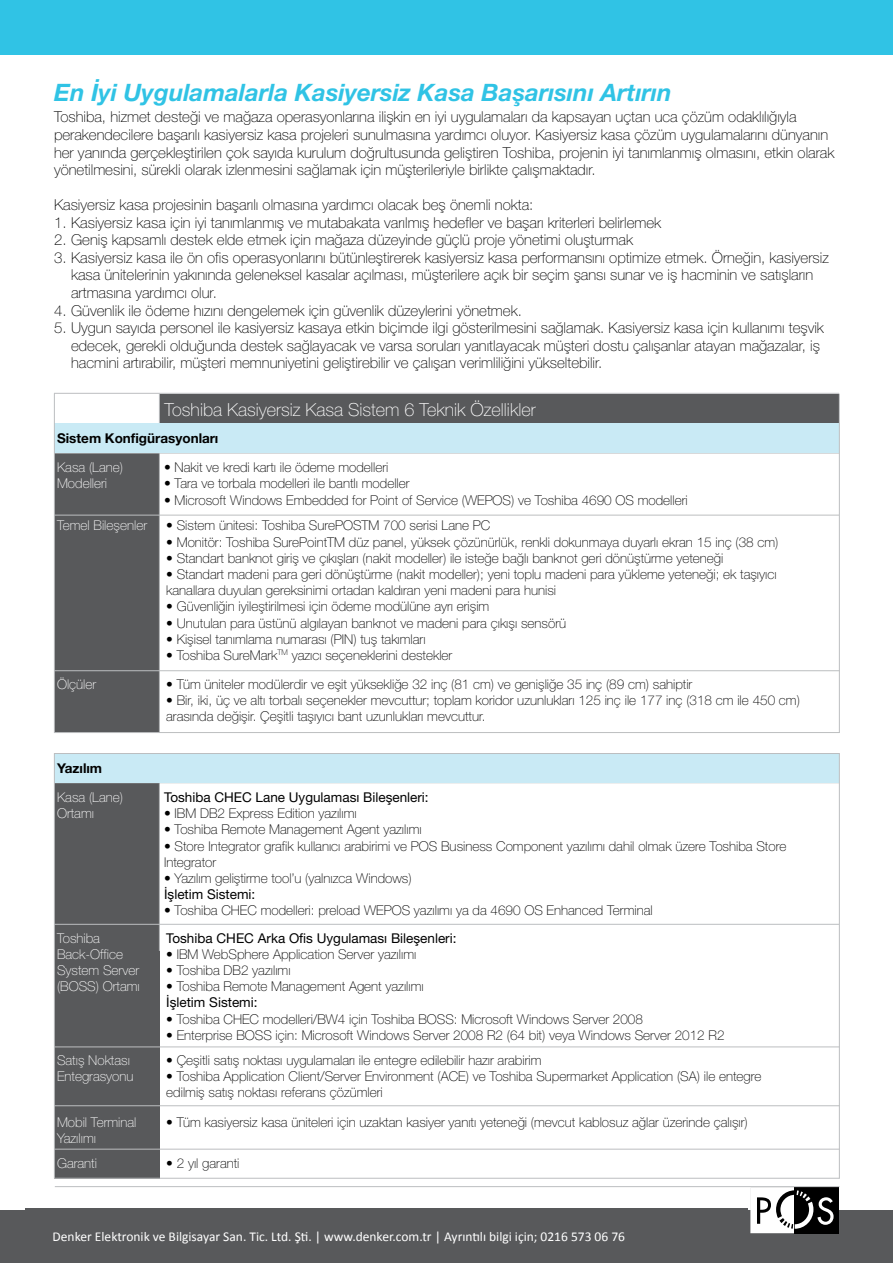
<style>
.page{position:relative;width:893px;height:1263px;background:#fff}
.page>*{position:absolute;margin:0;border:0;box-sizing:border-box;transform-origin:0 0}
.t1{font:italic 700 24px "Helvetica Neue LT Std";color:#30c3e5}
.t2{font:100 18px "Helvetica Neue LT Std";color:#fff}
.t3{font:100 15px/17.5px "Helvetica Neue LT Std";color:#000}
.t4{font:100 13.5px/16.2px "Helvetica Neue LT Std";color:#000}
.t5{font:100 13.5px/16.2px "Helvetica Neue LT Std";color:#fff}
.t6{font:13.5px "Helvetica Neue LT Std";color:#000}
.t7{font:13.5px "Calibri";color:#fff}
.t8{font:700 13.5px "Helvetica Neue LT Std";color:#000}
</style>
<div class="page">
<div style="left:0;top:0;width:893px;height:54px;background:#30c3e5"></div>
<div style="left:0;top:1210px;width:893px;height:53px;background:#58595b"></div>
<div style="left:795px;top:1187px;width:44px;height:46px;background:#000"></div>
<svg style="left:750px;top:1187px;width:84px;height:46px"></svg>
<hr style="left:55px;top:1186px;width:784px;height:1px;background:#bcbec0">
<div style="left:54px;top:453px;width:105px;height:280px;background:#58595b"></div>
<div style="left:159px;top:394px;width:680px;height:29px;background:#58595b"></div>
<hr style="left:159px;top:394px;width:1px;height:338px;background:#bcbec0">
<hr style="left:54px;top:453px;width:785px;height:1px;background:#bcbec0">
<hr style="left:54px;top:515px;width:785px;height:1px;background:#bcbec0">
<hr style="left:54px;top:670px;width:785px;height:1px;background:#bcbec0">
<hr style="left:54px;top:732px;width:785px;height:1px;background:#bcbec0">
<div style="left:54px;top:423px;width:785px;height:30px;background:#c9eaf5"></div>
<hr style="left:54px;top:393px;width:1px;height:340px;background:#bcbec0">
<hr style="left:839px;top:394px;width:1px;height:339px;background:#bcbec0">
<div style="left:54px;top:783px;width:105px;height:395px;background:#58595b"></div>
<hr style="left:159px;top:783px;width:1px;height:168px;background:#bcbec0">
<hr style="left:54px;top:924px;width:785px;height:1px;background:#bcbec0">
<hr style="left:54px;top:1046px;width:785px;height:1px;background:#bcbec0">
<hr style="left:54px;top:1105px;width:785px;height:1px;background:#bcbec0">
<hr style="left:54px;top:1149px;width:785px;height:1px;background:#bcbec0">
<hr style="left:54px;top:1178px;width:785px;height:1px;background:#bcbec0">
<div style="left:54px;top:753px;width:785px;height:30px;background:#c9eaf5"></div>
<hr style="left:54px;top:753px;width:1px;height:425px;background:#bcbec0">
<hr style="left:839px;top:753px;width:1px;height:425px;background:#bcbec0">
<hr style="left:54px;top:753px;width:785px;height:1px;background:#bcbec0">
<hr style="left:54px;top:393px;width:785px;height:1px;background:#bcbec0">
<div style="left:26px;top:1209px;width:722px;height:44px;background:#58595b"></div>
<h1 class="t1" style="left:54px;top:77px;width:619px">En İyi Uygulamalarla Kasiyersiz Kasa Başarısını Artırın</h1>
<p class="t3" style="left:54px;top:108px;width:782px">Toshiba, hizmet desteği ve mağaza operasyonlarına ilişkin en iyi uygulamaları da kapsayan uçtan uca çözüm odaklılığıyla perakendecilere başarılı kasiyersiz kasa projeleri sunulmasına yardımcı oluyor. Kasiyersiz kasa çözüm uygulamalarını dünyanın her yanında gerçekleştirilen çok sayıda kurulum doğrultusunda geliştiren Toshiba, projenin iyi tanımlanmış olmasını, etkin olarak yönetilmesini, sürekli olarak izlenmesini sağlamak için müşterileriyle birlikte çalışmaktadır.</p>
<p class="t3" style="left:54px;top:196px;width:481px">Kasiyersiz kasa projesinin başarılı olmasına yardımcı olacak beş önemli nokta:</p>
<p class="t3" style="left:54px;top:214px;width:609px">1. Kasiyersiz kasa için iyi tanımlanmış ve mutabakata varılmış hedefler ve başarı kriterleri belirlemek</p>
<p class="t3" style="left:54px;top:231px;width:580px">2. Geniş kapsamlı destek elde etmek için mağaza düzeyinde güçlü proje yönetimi oluşturmak</p>
<p class="t3" style="left:71px;top:249px;width:759px;text-indent:-17px">3. Kasiyersiz kasa ile ön ofis operasyonlarını bütünleştirerek kasiyersiz kasa performansını optimize etmek. Örneğin, kasiyersiz kasa ünitelerinin yakınında geleneksel kasalar açılması, müşterilere açık bir seçim şansı sunar ve iş hacminin ve satışların artmasına yardımcı olur.</p>
<p class="t3" style="left:54px;top:301px;width:469px">4. Güvenlik ile ödeme hızını dengelemek için güvenlik düzeylerini yönetmek.</p>
<p class="t3" style="left:71px;top:319px;width:754px;text-indent:-17px">5. Uygun sayıda personel ile kasiyersiz kasaya etkin biçimde ilgi gösterilmesini sağlamak. Kasiyersiz kasa için kullanımı teşvik edecek, gerekli olduğunda destek sağlayacak ve varsa soruları yanıtlayacak müşteri dostu çalışanlar atayan mağazalar, iş hacmini artırabilir, müşteri memnuniyetini geliştirebilir ve çalışan verimliliğini yükseltebilir.</p>
<h2 class="t2" style="left:165px;top:399px;width:373px">Toshiba Kasiyersiz Kasa Sistem 6 Teknik Özellikler</h2>
<p class="t8" style="left:57px;top:430px;width:163px">Sistem Konfigürasyonları</p>
<p class="t5" style="left:57px;top:459px;width:68px">Kasa (Lane)<br>Modelleri</p>
<p class="t5" style="left:57px;top:517px;width:92px">Temel Bileşenler</p>
<p class="t5" style="left:57px;top:676px;width:41px">Ölçüler</p>
<p class="t8" style="left:57px;top:759px;width:47px">Yazılım</p>
<p class="t5" style="left:57px;top:789px;width:68px">Kasa (Lane)<br>Ortamı</p>
<p class="t5" style="left:57px;top:929px;width:84px">Toshiba<br>Back-Office<br>System Server (BOSS) Ortamı</p>
<p class="t5" style="left:57px;top:1052px;width:78px">Satış Noktası<br>Entegrasyonu</p>
<p class="t5" style="left:57px;top:1114px;width:81px">Mobil Terminal<br>Yazılımı</p>
<p class="t5" style="left:57px;top:1155px;width:42px">Garanti</p>
<p class="t4" style="left:164px;top:459px;width:226px">• Nakit ve kredi kartı ile ödeme modelleri</p>
<p class="t4" style="left:164px;top:475px;width:247px">• Tara ve torbala modelleri ile bantlı modeller</p>
<p class="t4" style="left:164px;top:492px;width:525px">• Microsoft Windows Embedded for Point of Service (WEPOS) ve Toshiba 4690 OS modelleri</p>
<p class="t4" style="left:166px;top:517px;width:326px">• Sistem ünitesi: Toshiba SurePOSTM 700 serisi Lane PC</p>
<p class="t4" style="left:166px;top:534px;width:614px">• Monitör: Toshiba SurePointTM düz panel, yüksek çözünürlük, renkli dokunmaya duyarlı ekran 15 inç (38 cm)</p>
<p class="t4" style="left:166px;top:550px;width:559px">• Standart banknot giriş ve çıkışları (nakit modeller) ile isteğe bağlı banknot geri dönüştürme yeteneği</p>
<p class="t4" style="left:166px;top:566px;width:612px">• Standart madeni para geri dönüştürme (nakit modeller); yeni toplu madeni para yükleme yeteneği; ek taşıyıcı kanallara duyulan gereksinimi ortadan kaldıran yeni madeni para hunisi</p>
<p class="t4" style="left:166px;top:598px;width:325px">• Güvenliğin iyileştirilmesi için ödeme modülüne ayrı erişim</p>
<p class="t4" style="left:166px;top:615px;width:401px">• Unutulan para üstünü algılayan banknot ve madeni para çıkışı sensörü</p>
<p class="t4" style="left:166px;top:631px;width:261px">• Kişisel tanımlama numarası (PIN) tuş takımları</p>
<p class="t4" style="left:166px;top:647px;width:288px">• Toshiba SureMark<sup>TM</sup> yazıcı seçeneklerini destekler</p>
<p class="t4" style="left:166px;top:676px;width:528px">• Tüm üniteler modülerdir ve eşit yüksekliğe 32 inç (81 cm) ve genişliğe 35 inç (89 cm) sahiptir</p>
<p class="t4" style="left:166px;top:692px;width:635px">• Bir, iki, üç ve altı torbalı seçenekler mevcuttur; toplam koridor uzunlukları 125 inç ile 177 inç (318 cm ile 450 cm) arasında değişir. Çeşitli taşıyıcı bant uzunlukları mevcuttur.</p>
<p class="t6" style="left:164px;top:789px;width:266px">Toshiba CHEC Lane Uygulaması Bileşenleri:</p>
<p class="t4" style="left:164px;top:805px;width:194px">• IBM DB2 Express Edition yazılımı</p>
<p class="t4" style="left:164px;top:821px;width:259px">• Toshiba Remote Management Agent yazılımı</p>
<p class="t4" style="left:164px;top:837px;width:624px">• Store Integrator grafik kullanıcı arabirimi ve POS Business Component yazılımı dahil olmak üzere Toshiba Store<br>Integrator</p>
<p class="t4" style="left:164px;top:870px;width:249px">• Yazılım geliştirme tool’u (yalnızca Windows)</p>
<p class="t6" style="left:164px;top:886px;width:93px">İşletim Sistemi:</p>
<p class="t4" style="left:164px;top:902px;width:490px">• Toshiba CHEC modelleri: preload WEPOS yazılımı ya da 4690 OS Enhanced Terminal</p>
<p class="t6" style="left:166px;top:930px;width:292px">Toshiba CHEC Arka Ofis Uygulaması Bileşenleri:</p>
<p class="t4" style="left:166px;top:946px;width:252px">• IBM WebSphere Application Server yazılımı</p>
<p class="t4" style="left:166px;top:962px;width:126px">• Toshiba DB2 yazılımı</p>
<p class="t4" style="left:166px;top:978px;width:259px">• Toshiba Remote Management Agent yazılımı</p>
<p class="t6" style="left:166px;top:994px;width:93px">İşletim Sistemi:</p>
<p class="t4" style="left:166px;top:1010px;width:478px">• Toshiba CHEC modelleri/BW4 için Toshiba BOSS: Microsoft Windows Server 2008</p>
<p class="t4" style="left:166px;top:1027px;width:560px">• Enterprise BOSS için: Microsoft Windows Server 2008 R2 (64 bit) veya Windows Server 2012 R2</p>
<p class="t4" style="left:166px;top:1052px;width:377px">• Çeşitli satış noktası uygulamaları ile entegre edilebilir hazır arabirim</p>
<p class="t4" style="left:166px;top:1068px;width:597px">• Toshiba Application Client/Server Environment (ACE) ve Toshiba Supermarket Application (SA) ile entegre edilmiş satış noktası referans çözümleri</p>
<p class="t4" style="left:166px;top:1114px;width:583px">• Tüm kasiyersiz kasa üniteleri için uzaktan kasiyer yanıtı yeteneği (mevcut kablosuz ağlar üzerinde çalışır)</p>
<p class="t4" style="left:166px;top:1155px;width:75px">• 2 yıl garanti</p>
<p class="t7" style="left:53px;top:1228px;width:574px">Denker Elektronik ve Bilgisayar San. Tic. Ltd. Şti. | www.denker.com.tr | Ayrıntılı bilgi için; 0216 573 06 76</p>
</div>
